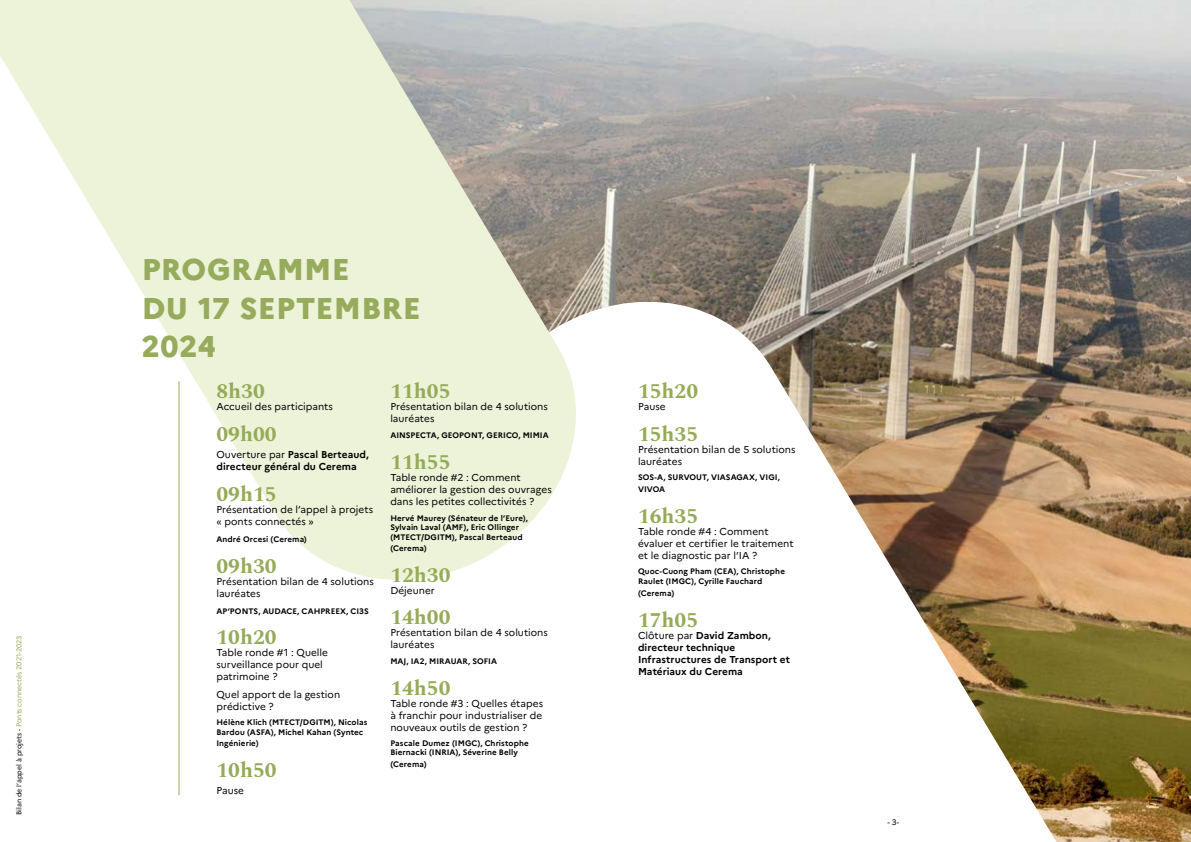
<style>
.page{position:relative;width:1191px;height:842px;background:#fff}
.page>*{position:absolute;margin:0;border:0;box-sizing:border-box;transform-origin:0 0}
.t1{font:800 30px/38px "Marianne";letter-spacing:.015em;color:#96ab5b}
.t2{font:700 21px "Spectral";color:#96ab59}
.t3{font:10px/12px "Marianne";color:#000}
.t4{font:700 10px/12px "Marianne";letter-spacing:.005em;color:#000}
.t5{font:700 8px/9.6px "Marianne";letter-spacing:.01em;color:#000}
.t6{font:8px "Marianne";color:#000}
.t7{font:7px "Marianne";color:#000}
.s1{color:#96ab59}
.s2{font-weight:400}
</style>
<div class="page">
<img style="left:598px;top:0;width:593px;height:842px">
<img style="left:598px;top:281px;width:513px;height:561px">
<div style="left:72px;top:376px;width:652px;height:466px;background:#fff"></div>
<svg style="left:0;top:0;width:598px;height:600px;fill:#edf3d9"></svg>
<hr style="left:179px;top:381px;width:1px;height:414px;background:#96ab59">
<p class="t7" style="left:15px;top:815px;width:181px;rotate:-90deg">Bilan de l’appel à projets - <span class="s1">Ponts connectés 2021-2023</span></p>
<h1 class="t1" style="left:142px;top:251px;width:280px">PROGRAMME<br>DU 17 SEPTEMBRE<br>2024</h1>
<h2 class="t2" style="left:216px;top:376px;width:50px">8h30</h2>
<p class="t3" style="left:216px;top:400px;width:118px">Accueil des participants</p>
<h2 class="t2" style="left:216px;top:419px;width:62px">09h00</h2>
<p class="t4" style="left:216px;top:449px;width:154px"><span class="s2">Ouverture par</span> Pascal Berteaud, directeur général du Cerema</p>
<h2 class="t2" style="left:216px;top:479px;width:62px">09h15</h2>
<p class="t3" style="left:216px;top:504px;width:158px">Présentation de l’appel à projets « ponts connectés »</p>
<p class="t5" style="left:216px;top:534px;width:92px">André Orcesi (Cerema)</p>
<h2 class="t2" style="left:216px;top:551px;width:62px">09h30</h2>
<p class="t3" style="left:216px;top:575px;width:159px">Présentation bilan de 4 solutions lauréates</p>
<p class="t5" style="left:216px;top:606px;width:154px">AP’PONTS, AUDACE, CAHPREEX, CI3S</p>
<h2 class="t2" style="left:216px;top:622px;width:62px">10h20</h2>
<p class="t3" style="left:216px;top:647px;width:113px">Table ronde #1 : Quelle surveillance pour quel patrimoine ?</p>
<p class="t3" style="left:216px;top:688px;width:125px">Quel apport de la gestion prédictive ?</p>
<p class="t5" style="left:216px;top:718px;width:152px">Hélène Klich (MTECT/DGITM), Nicolas<br>Bardou (ASFA), Michel Kahan (Syntec</p>
<p class="t5" style="left:216px;top:738px;width:44px">Ingénierie)</p>
<h2 class="t2" style="left:216px;top:755px;width:62px">10h50</h2>
<p class="t3" style="left:216px;top:785px;width:29px">Pause</p>
<h2 class="t2" style="left:390px;top:376px;width:62px">11h05</h2>
<p class="t3" style="left:390px;top:400px;width:159px">Présentation bilan de 4 solutions lauréates</p>
<p class="t5" style="left:390px;top:431px;width:160px">AINSPECTA, GEOPONT, GERICO, MIMIA</p>
<h2 class="t2" style="left:390px;top:447px;width:62px">11h55</h2>
<p class="t3" style="left:390px;top:472px;width:163px">Table ronde #2 : Comment améliorer la gestion des ouvrages dans les petites collectivités ?</p>
<p class="t5" style="left:390px;top:513px;width:139px">Hervé Maurey (Sénateur de l’Eure),<br>Sylvain Laval (AMF), Eric Ollinger (MTECT/DGITM), Pascal Berteaud</p>
<p class="t5" style="left:390px;top:543px;width:38px">(Cerema)</p>
<h2 class="t2" style="left:390px;top:559px;width:62px">12h30</h2>
<p class="t3" style="left:390px;top:584px;width:46px">Déjeuner</p>
<h2 class="t2" style="left:390px;top:602px;width:62px">14h00</h2>
<p class="t3" style="left:390px;top:627px;width:159px">Présentation bilan de 4 solutions lauréates</p>
<p class="t5" style="left:390px;top:656px;width:108px">MAJ, IA2, MIRAUAR, SOFIA</p>
<h2 class="t2" style="left:390px;top:672px;width:62px">14h50</h2>
<p class="t3" style="left:390px;top:697px;width:154px;text-align:justify">Table ronde #3 : Quelles étapes à franchir pour industrialiser de nouveaux outils de gestion ?</p>
<p class="t5" style="left:390px;top:738px;width:140px">Pascale Dumez (IMGC), Christophe<br>Biernacki (INRIA), Séverine Belly</p>
<p class="t5" style="left:390px;top:760px;width:38px">(Cerema)</p>
<h2 class="t2" style="left:638px;top:376px;width:62px">15h20</h2>
<p class="t3" style="left:638px;top:400px;width:29px">Pause</p>
<h2 class="t2" style="left:638px;top:419px;width:62px">15h35</h2>
<p class="t3" style="left:638px;top:443px;width:159px">Présentation bilan de 5 solutions lauréates</p>
<p class="t5" style="left:638px;top:471px;width:143px;line-height:12px">SOS-A, SURVOUT, VIASAGAX, VIGI,<br>VIVOA</p>
<h2 class="t2" style="left:638px;top:501px;width:62px">16h35</h2>
<p class="t3" style="left:638px;top:525px;width:157px">Table ronde #4 : Comment évaluer et certifier le traitement et le diagnostic par l’IA ?</p>
<p class="t5" style="left:638px;top:566px;width:148px">Quoc-Cuong Pham (CEA), Christophe<br>Raulet (IMGC), Cyrille Fauchard</p>
<p class="t5" style="left:638px;top:588px;width:38px">(Cerema)</p>
<h2 class="t2" style="left:638px;top:604px;width:62px">17h05</h2>
<p class="t4" style="left:638px;top:629px;width:153px"><span class="s2">Clôture par</span> David Zambon, directeur technique<br>Infrastructures de Transport et<br>Matériaux du Cerema</p>
<p class="t6" style="left:887px;top:817px;width:13px">- 3-</p>
</div>
